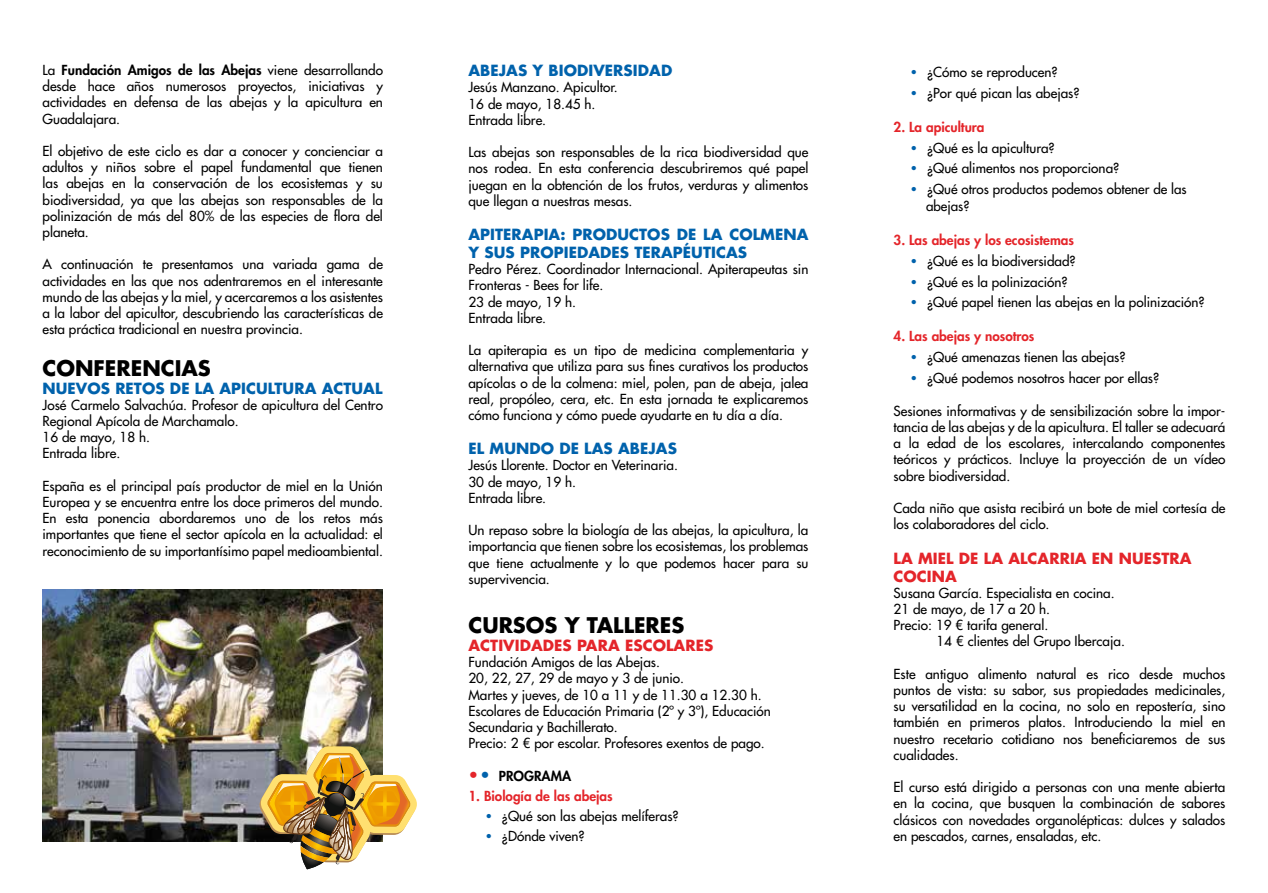
<style>
.page{position:relative;width:1268px;height:893px;background:#fff}
.page>*{position:absolute;margin:0;border:0;box-sizing:border-box;transform-origin:0 0}
.t1{font:700 21px "Futura Std";color:#000}
.t2{font:700 15px/18px "Futura Std";letter-spacing:.005em;color:#0062ac}
.t3{font:700 15px/18px "Futura Std";letter-spacing:.005em;color:#e4252a}
.t4{font:500 13.5px/16.2px "Futura Std";color:#000}
.t5{font:800 13.5px "Futura Std";color:#000}
.s1{font-weight:800}
.s2{font-size:24px;color:#e4252a}
.s3{font-size:24px;color:#0062ac}
.s4{font-weight:800;color:#e4252a}
.s5{font-weight:800;font-size:16.5px;color:#0062ac}
</style>
<div class="page">
<img style="left:43px;top:590px;width:340px;height:252px">
<img style="left:259px;top:746px;width:158px;height:123px">
<p class="t4" style="left:43px;top:62px;width:342px;text-align:justify">La <span class="s1">Fundación Amigos de las Abejas</span> viene desarrollando desde hace años numerosos proyectos, iniciativas y actividades en defensa de las abejas y la apicultura en Guadalajara.</p>
<p class="t4" style="left:43px;top:143px;width:342px;text-align:justify">El objetivo de este ciclo es dar a conocer y concienciar a adultos y niños sobre el papel fundamental que tienen las abejas en la conservación de los ecosistemas y su biodiversidad, ya que las abejas son responsables de la polinización de más del 80% de las especies de flora del planeta.</p>
<p class="t4" style="left:43px;top:256px;width:342px;text-align:justify">A continuación te presentamos una variada gama de actividades en las que nos adentraremos en el interesante mundo de las abejas y la miel, y acercaremos a los asistentes a la labor del apicultor, descubriendo las características de esta práctica tradicional en nuestra provincia.</p>
<h1 class="t1" style="left:43px;top:354px;width:170px">CONFERENCIAS</h1>
<p class="t2" style="left:43px;top:379px;width:341px">NUEVOS RETOS DE LA APICULTURA ACTUAL</p>
<p class="t4" style="left:43px;top:397px;width:342px">José Carmelo Salvachúa. Profesor de apicultura del Centro<br>Regional Apícola de Marchamalo.<br>16 de mayo, 18 h.<br>Entrada libre.</p>
<p class="t4" style="left:43px;top:478px;width:342px;text-align:justify">España es el principal país productor de miel en la Unión Europea y se encuentra entre los doce primeros del mundo.<br>En esta ponencia abordaremos uno de los retos más importantes que tiene el sector apícola en la actualidad: el reconocimiento de su importantísimo papel medioambiental.</p>
<p class="t2" style="left:468px;top:61px;width:205px">ABEJAS Y BIODIVERSIDAD</p>
<p class="t4" style="left:468px;top:79px;width:151px">Jesús Manzano. Apicultor.<br>16 de mayo, 18.45 h.<br>Entrada libre.</p>
<p class="t4" style="left:468px;top:144px;width:341px;text-align:justify">Las abejas son responsables de la rica biodiversidad que nos rodea. En esta conferencia descubriremos qué papel juegan en la obtención de los frutos, verduras y alimentos que llegan a nuestras mesas.</p>
<p class="t2" style="left:468px;top:225px;width:341px">APITERAPIA: PRODUCTOS DE LA COLMENA<br>Y SUS PROPIEDADES TERAPÉUTICAS</p>
<p class="t4" style="left:468px;top:261px;width:341px">Pedro Pérez. Coordinador Internacional. Apiterapeutas sin<br>Fronteras - Bees for life.<br>23 de mayo, 19 h.<br>Entrada libre.</p>
<p class="t4" style="left:468px;top:342px;width:341px;text-align:justify">La apiterapia es un tipo de medicina complementaria y alternativa que utiliza para sus fines curativos los productos apícolas o de la colmena: miel, polen, pan de abeja, jalea real, propóleo, cera, etc. En esta jornada te explicaremos cómo funciona y cómo puede ayudarte en tu día a día.</p>
<p class="t2" style="left:468px;top:439px;width:210px">EL MUNDO DE LAS ABEJAS</p>
<p class="t4" style="left:468px;top:457px;width:211px">Jesús Llorente. Doctor en Veterinaria.<br>30 de mayo, 19 h.<br>Entrada libre.</p>
<p class="t4" style="left:468px;top:522px;width:341px;text-align:justify">Un repaso sobre la biología de las abejas, la apicultura, la importancia que tienen sobre los ecosistemas, los problemas que tiene actualmente y lo que podemos hacer para su supervivencia.</p>
<h1 class="t1" style="left:468px;top:611px;width:217px">CURSOS Y TALLERES</h1>
<p class="t3" style="left:468px;top:636px;width:246px">ACTIVIDADES PARA ESCOLARES</p>
<p class="t4" style="left:468px;top:654px;width:304px">Fundación Amigos de las Abejas.<br>20, 22, 27, 29 de mayo y 3 de junio.<br>Martes y jueves, de 10 a 11 y de 11.30 a 12.30 h.<br>Escolares de Educación Primaria (2º y 3º), Educación Secundaria y Bachillerato.<br>Precio: 2 € por escolar. Profesores exentos de pago.</p>
<p class="t5" style="left:468px;top:767px;width:104px"><span class="s2">·</span><span class="s3">·</span> PROGRAMA</p>
<p class="t4" style="left:485px;top:786px;width:195px;line-height:19.8px;text-indent:-17px"><span class="s4">1. Biología de las abejas<br></span><span class="s5">·</span> ¿Qué son las abejas melíferas? <span class="s5">·</span> ¿Dónde viven?</p>
<p class="t4" style="left:910px;top:62px;width:170px;line-height:20.7px"><span class="s5">·</span> ¿Cómo se reproducen?<br><span class="s5">·</span> ¿Por qué pican las abejas?</p>
<p class="t4" style="left:910px;top:117px;width:277px;line-height:20.7px;text-indent:-17px"><span class="s4">2. La apicultura<br></span><span class="s5">·</span> ¿Qué es la apicultura?<br><span class="s5">·</span> ¿Qué alimentos nos proporciona?<br><span class="s5">·</span> ¿Qué otros productos podemos obtener de las</p>
<p class="t4" style="left:925px;top:198px;width:45px">abejas?</p>
<p class="t4" style="left:910px;top:230px;width:295px;line-height:20.7px;text-indent:-17px"><span class="s4">3. Las abejas y los ecosistemas<br></span><span class="s5">·</span> ¿Qué es la biodiversidad?<br><span class="s5">·</span> ¿Qué es la polinización?<br><span class="s5">·</span> ¿Qué papel tienen las abejas en la polinización?</p>
<p class="t4" style="left:910px;top:326px;width:250px;line-height:20.7px;text-indent:-17px"><span class="s4">4. Las abejas y nosotros<br></span><span class="s5">·</span> ¿Qué amenazas tienen las abejas?<br><span class="s5">·</span> ¿Qué podemos nosotros hacer por ellas?</p>
<p class="t4" style="left:893px;top:403px;width:333px;text-align:justify">Sesiones informativas y de sensibilización sobre la impor&shy;tancia de las abejas y de la apicultura. El taller se adecuará a la edad de los escolares, intercalando componentes teóricos y prácticos. Incluye la proyección de un vídeo sobre biodiversidad.</p>
<p class="t4" style="left:893px;top:500px;width:333px">Cada niño que asista recibirá un bote de miel cortesía de los colaboradores del ciclo.</p>
<p class="t3" style="left:893px;top:549px;width:299px">LA MIEL DE LA ALCARRIA EN NUESTRA<br>COCINA</p>
<p class="t4" style="left:893px;top:585px;width:222px">Susana García. Especialista en cocina.<br>21 de mayo, de 17 a 20 h.<br>Precio: 19 € tarifa general.</p>
<p class="t4" style="left:936px;top:633px;width:190px">14 € clientes del Grupo Ibercaja.</p>
<p class="t4" style="left:893px;top:666px;width:333px;text-align:justify">Este antiguo alimento natural es rico desde muchos puntos de vista: su sabor, sus propiedades medicinales, su versatilidad en la cocina, no solo en repostería, sino también en primeros platos. Introduciendo la miel en nuestro recetario cotidiano nos beneficiaremos de sus cualidades.</p>
<p class="t4" style="left:893px;top:779px;width:333px;text-align:justify">El curso está dirigido a personas con una mente abierta en la cocina, que busquen la combinación de sabores clásicos con novedades organolépticas: dulces y salados en pescados, carnes, ensaladas, etc.</p>
</div>
